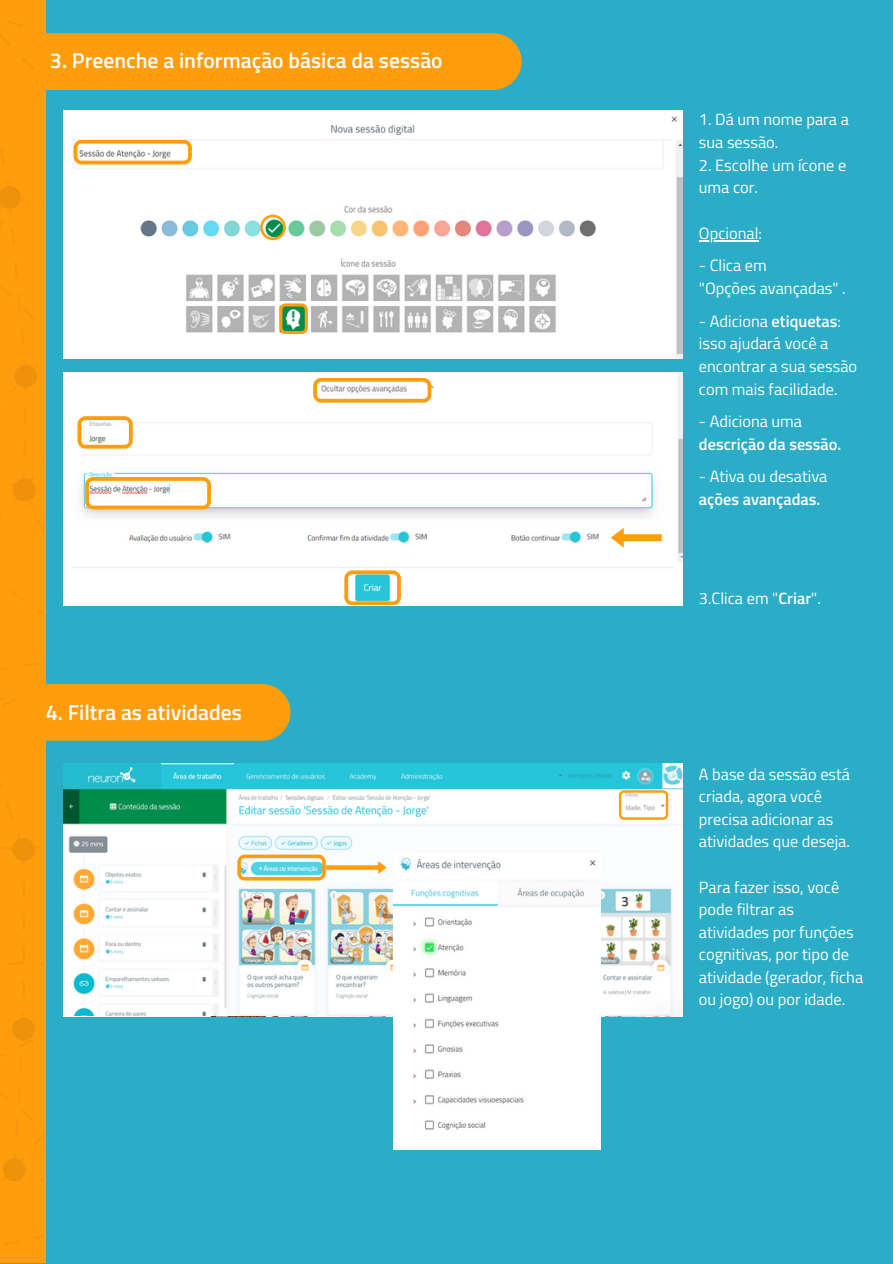
<style>
.page{position:relative;width:893px;height:1264px;background:#fff}
.page>*{position:absolute;margin:0;border:0;box-sizing:border-box;transform-origin:0 0}
.t1{font:600 21.6px "Titillium Web";color:#fdfdfe}
.t2{font:16.35px/22.5px "Titillium Web";color:#fdfdfe}
.t3{font:600 16.35px/22.6px "Titillium Web";color:#fdfdfe}
.s1{font-weight:600}
.s2{font-weight:400}
</style>
<div class="page">
<div style="left:0;top:0;width:892px;height:1263px;background:#2badc8"></div>
<div style="left:16px;top:33px;width:505px;height:57px;background:#ff9d0d;border-radius:28px"></div>
<div style="left:0;top:0;width:46px;height:1262px;background:#ff9d0d"></div>
<hr style="left:22px;top:946px;width:3px;height:17px;background:#f7980c">
<hr style="left:22px;top:914px;width:3px;height:16px;background:#f7980c">
<hr style="left:22px;top:881px;width:3px;height:16px;background:#f7980c">
<svg style="left:0;top:1018px;width:43px;height:245px"></svg>
<svg style="left:0;top:186px;width:37px;height:675px"></svg>
<div style="left:11px;top:684px;width:279px;height:56px;background:#ff9d0d;border-radius:28px"></div>
<img style="left:63px;top:110px;width:619px;height:248px">
<svg style="left:74px;top:140px;width:118px;height:24px;background:#f3d4a5"></svg>
<svg style="left:260px;top:215px;width:26px;height:25px"></svg>
<svg style="left:279px;top:303px;width:29px;height:31px"></svg>
<img style="left:63px;top:372px;width:619px;height:233px">
<svg style="left:344px;top:570px;width:57px;height:35px;background:#9fc7a6"></svg>
<svg style="left:313px;top:378px;width:118px;height:24px;background:#f6d6a8"></svg>
<svg style="left:85px;top:477px;width:126px;height:32px;background:#f7dcb6"></svg>
<svg style="left:610px;top:527px;width:51px;height:20px"></svg>
<svg style="left:77px;top:416px;width:56px;height:32px;background:#f9dbb0"></svg>
<img style="left:63px;top:763px;width:619px;height:252px">
<svg style="left:618px;top:790px;width:50px;height:29px"></svg>
<svg style="left:237px;top:854px;width:149px;height:26px;background:#d6daba"></svg>
<img style="left:393px;top:854px;width:207px;height:295px">
<hr style="left:699px;top:240px;width:59px;height:1px;background:#fdfdfe">
<p class="t1" style="left:50px;top:44px;width:394px">3. Preenche a informação básica da sessão</p>
<p class="t1" style="left:46px;top:695px;width:198px">4. Filtra as atividades</p>
<p class="t2" style="left:699px;top:108px;width:151px">1. Dá um nome para a sua sessão.</p>
<p class="t2" style="left:699px;top:153px;width:149px">2. Escolhe um ícone e uma cor.</p>
<p class="t2" style="left:699px;top:221px;width:65px">Opcional:</p>
<p class="t2" style="left:699px;top:254px;width:69px">- Clica em</p>
<p class="t2" style="left:699px;top:277px;width:148px">"Opções avançadas" .</p>
<p class="t2" style="left:699px;top:309px;width:160px">- Adiciona <span class="s1">etiquetas</span>: isso ajudará você a encontrar a sua sessão com mais facilidade.</p>
<p class="t3" style="left:699px;top:409px;width:144px"><span class="s2">- Adiciona uma </span>descrição da sessão.</p>
<p class="t2" style="left:699px;top:465px;width:130px">- Ativa ou desativa <span class="s1">ações avançadas.</span></p>
<p class="t2" style="left:699px;top:587px;width:123px">3.Clica em "<span class="s1">Criar</span>".</p>
<p class="t2" style="left:699px;top:762px;width:153px">A base da sessão está criada, agora você precisa adicionar as atividades que deseja.</p>
<p class="t2" style="left:699px;top:875px;width:166px">Para fazer isso, você pode filtrar as atividades por funções cognitivas, por tipo de atividade (gerador, ficha ou jogo) ou por idade.</p>
</div>
